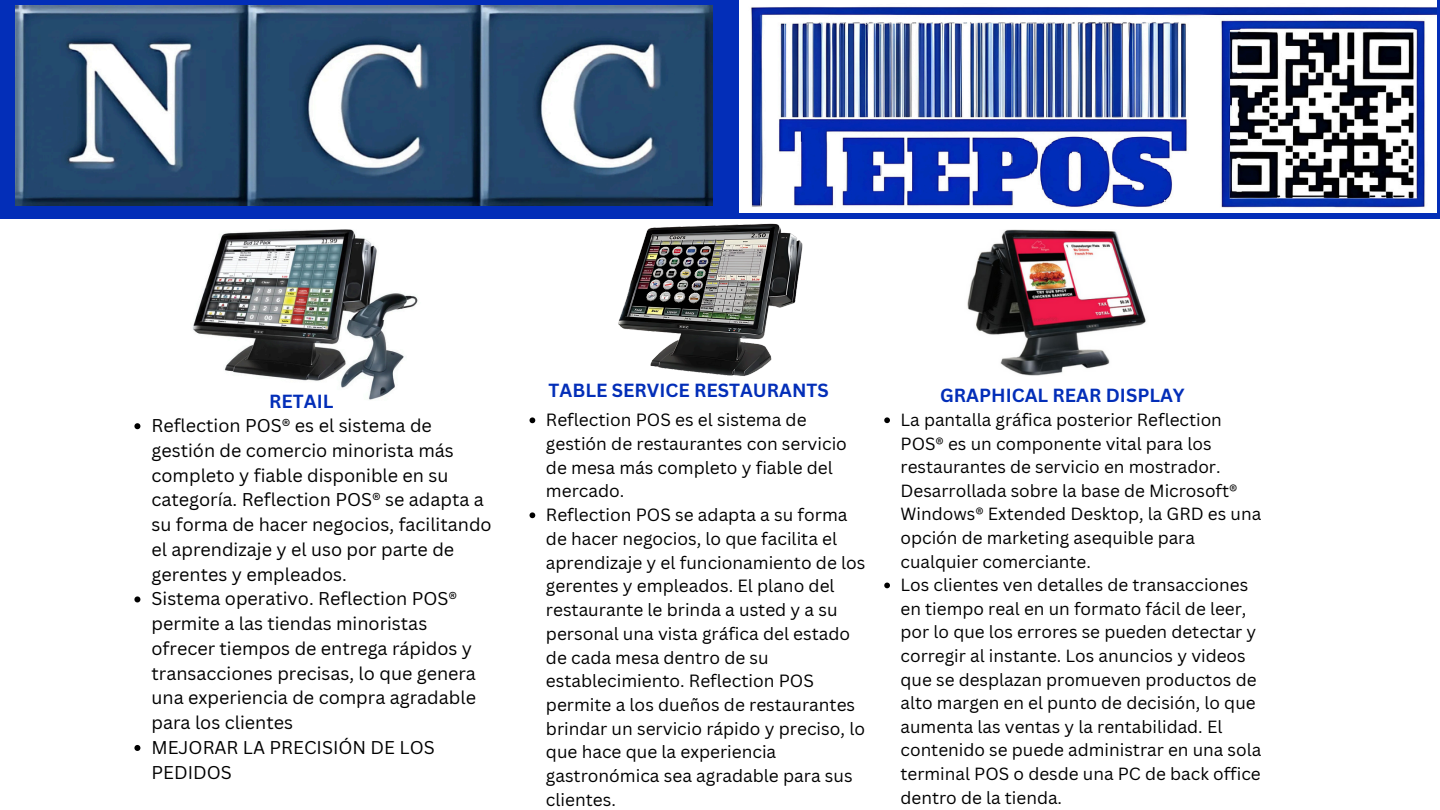
<style>
.page{position:relative;width:1440px;height:810px;background:#fff}
.page>*{position:absolute;margin:0;border:0;box-sizing:border-box;transform-origin:0 0}
.t1{font:700 18.5px "Canva Sans";color:#032eb8}
.t2{font:18px/24.8px "Canva Sans";color:#000}
.t3{font:17.3px/23.7px "Canva Sans";color:#000}
.t4{font:17.2px/23.6px "Canva Sans";color:#000}
</style>
<div class="page">
<div style="left:0;top:0;width:1440px;height:218px;background:#032eb8"></div>
<img style="left:740px;top:0;width:697px;height:212px">
<img style="left:16px;top:5px;width:697px;height:200px">
<img style="left:192px;top:230px;width:226px;height:170px">
<img style="left:618px;top:223px;width:185px;height:153px">
<img style="left:967px;top:230px;width:179px;height:146px">
<svg style="left:134px;top:423px;width:6px;height:6px"></svg>
<svg style="left:134px;top:596px;width:6px;height:6px"></svg>
<svg style="left:134px;top:745px;width:6px;height:6px"></svg>
<svg style="left:530px;top:417px;width:5px;height:6px"></svg>
<svg style="left:530px;top:512px;width:5px;height:6px"></svg>
<svg style="left:884px;top:417px;width:6px;height:6px"></svg>
<svg style="left:884px;top:583px;width:6px;height:5px"></svg>
<p class="t1" style="left:269px;top:388px;width:66px">RETAIL</p>
<p class="t2" style="left:152px;top:413px;width:342px">Reflection POS® es el sistema de gestión de comercio minorista más completo y fiable disponible en su categoría. Reflection POS® se adapta a su forma de hacer negocios, facilitando el aprendizaje y el uso por parte de gerentes y empleados.</p>
<p class="t2" style="left:152px;top:586px;width:326px">Sistema operativo. Reflection POS® permite a las tiendas minoristas ofrecer tiempos de entrega rápidos y transacciones precisas, lo que genera una experiencia de compra agradable para los clientes</p>
<h1 class="t2" style="left:152px;top:735px;width:285px">MEJORAR LA PRECISIÓN DE LOS<br>PEDIDOS</h1>
<p class="t1" style="left:549px;top:377px;width:282px">TABLE SERVICE RESTAURANTS</p>
<p class="t3" style="left:546px;top:408px;width:303px">Reflection POS es el sistema de gestión de restaurantes con servicio de mesa más completo y fiable del mercado.</p>
<p class="t3" style="left:546px;top:503px;width:321px">Reflection POS se adapta a su forma de hacer negocios, lo que facilita el aprendizaje y el funcionamiento de los gerentes y empleados. El plano del restaurante le brinda a usted y a su personal una vista gráfica del estado de cada mesa dentro de su establecimiento. Reflection POS permite a los dueños de restaurantes brindar un servicio rápido y preciso, lo que hace que la experiencia gastronómica sea agradable para sus clientes.</p>
<p class="t1" style="left:940px;top:382px;width:246px">GRAPHICAL REAR DISPLAY</p>
<p class="t4" style="left:901px;top:408px;width:362px">La pantalla gráfica posterior Reflection POS® es un componente vital para los restaurantes de servicio en mostrador.<br>Desarrollada sobre la base de Microsoft® Windows® Extended Desktop, la GRD es una opción de marketing asequible para cualquier comerciante.</p>
<h1 class="t4" style="left:901px;top:573px;width:362px">Los clientes ven detalles de transacciones en tiempo real en un formato fácil de leer, por lo que los errores se pueden detectar y corregir al instante. Los anuncios y videos que se desplazan promueven productos de alto margen en el punto de decisión, lo que aumenta las ventas y la rentabilidad. El contenido se puede administrar en una sola terminal POS o desde una PC de back office dentro de la tienda.</h1>
</div>
